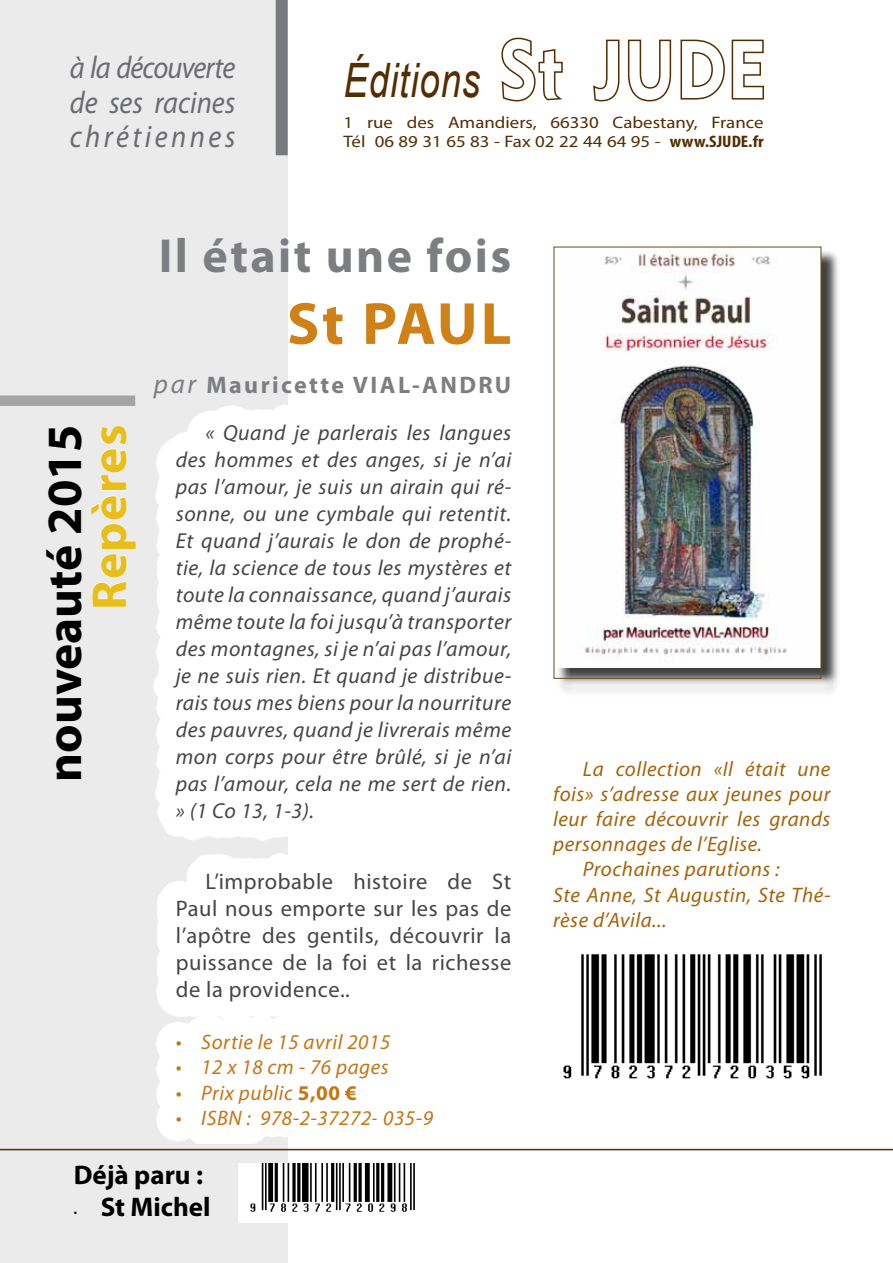
<style>
.page{position:relative;width:893px;height:1263px;background:#fff}
.page>*{position:absolute;margin:0;border:0;box-sizing:border-box;transform-origin:0 0}
.t1{font:700 60px "Myriad Pro";letter-spacing:.03em;color:#cf8016}
.t2{font:700 49.5px "Myriad Pro";color:#000}
.t3{font:700 49.5px "Myriad Pro";letter-spacing:.025em;color:#e9be1b}
.t4{font:700 48px "Myriad Pro";letter-spacing:.05em;color:#7c7e81}
.t5{font:italic 47.4px "Arial";letter-spacing:.025em;color:#552d00;scale:.77 1}
.t6{font:italic 31.35px/34.2px "Myriad Pro";color:#6b6c6f;text-align:justify;scale:.91 1}
.t7{font:700 27px "Myriad Pro";color:#000}
.t8{font:700 24px "Myriad Pro";letter-spacing:.1em;color:#7c7e81}
.t9{font:22.5px/27px "Myriad Pro";letter-spacing:.025em;color:#464547;text-align:justify}
.t10{font:italic 21.75px/27px "Myriad Pro";letter-spacing:.025em;color:#464547;text-align:justify}
.t11{font:italic 21px "Myriad Pro";letter-spacing:.025em;color:#a5630a}
.t12{font:italic 21px "Myriad Pro";letter-spacing:.025em;color:#c47615}
.t13{font:16.65px/18.8px "Myriad Pro";color:#552d00;scale:1.13 1}
.s1{font-weight:700;font-stretch:condensed}
.s2{font-weight:400;font-style:italic;font-size:27px}
.s3{font-weight:700;font-style:normal}
.s4{font-weight:400;font-size:12px}
</style>
<div class="page">
<div style="left:0;top:0;width:288px;height:205px;background:#ebebec"></div>
<svg style="left:501px;top:37px;width:62px;height:65px"></svg>
<svg style="left:593px;top:39px;width:27px;height:63px"></svg>
<svg style="left:627px;top:39px;width:45px;height:63px"></svg>
<svg style="left:680px;top:39px;width:84px;height:61px"></svg>
<div style="left:276px;top:0;width:12px;height:155px;background:#797a7d"></div>
<img style="left:563px;top:954px;width:259px;height:125px">
<div style="left:0;top:205px;width:288px;height:1058px;background:#ebebec"></div>
<svg style="left:144px;top:405px;width:394px;height:818px"></svg>
<svg style="left:91px;top:426px;width:45px;height:181px"></svg>
<div style="left:0;top:395px;width:135px;height:11px;background:#a4a4a5"></div>
<div style="left:556px;top:249px;width:284px;height:448px;background:#000;opacity:.75"></div>
<img style="left:556px;top:249px;width:263px;height:419px">
<img style="left:239px;top:1164px;width:190px;height:58px">
<hr style="left:0;top:1149px;width:893px;height:1px;background:#552d00">
<h3 class="t6" style="left:70px;top:50px;width:184px">à la découverte de ses racines chrétiennes</h3>
<h3 class="t5" style="left:344px;top:50px;width:179px">éditions</h3>
<p class="t13" style="left:344px;top:113px;width:373px">1 rue des Amandiers, 66330 Cabestany, France<br>Tél 06 89 31 65 83 - Fax 02 22 44 64 95 - <span class="s1">www.SJUDE.fr</span></p>
<h2 class="t2" style="left:32px;top:782px;width:358px;rotate:-90deg">nouveauté 2015</h2>
<h2 class="t3" style="left:77px;top:610px;width:186px;rotate:-90deg">Repères</h2>
<h3 class="t4" style="left:159px;top:224px;width:354px">Il était une fois</h3>
<h1 class="t1" style="left:287px;top:284px;width:226px">St PAUL</h1>
<p class="t8" style="left:154px;top:369px;width:359px"><span class="s2">par</span> Mauricette VIAL-ANDRU</p>
<p class="t10" style="left:176px;top:419px;width:337px;text-indent:30px">« Quand je parlerais les langues des hommes et des anges, si je n’ai pas l’amour, je suis un airain qui ré&shy;sonne, ou une cymbale qui retentit.<br>Et quand j’aurais le don de prophé&shy;tie, la science de tous les mystères et toute la connaissance, quand j’aurais même toute la foi jusqu’à transporter des montagnes, si je n’ai pas l’amour, je ne suis rien. Et quand je distribue&shy;rais tous mes biens pour la nourriture des pauvres, quand je livrerais même mon corps pour être brûlé, si je n’ai pas l’amour, cela ne me sert de rien. » (1 Co 13, 1-3).</p>
<p class="t9" style="left:176px;top:867px;width:337px;text-indent:30px">L’improbable histoire de St Paul nous emporte sur les pas de l’apôtre des gentils, découvrir la puissance de la foi et la richesse de la providence..</p>
<p class="t12" style="left:176px;top:1029px;width:216px">• Sortie le 15 avril 2015</p>
<p class="t12" style="left:176px;top:1054px;width:214px">• 12 x 18 cm - 76 pages</p>
<p class="t12" style="left:176px;top:1079px;width:183px">• Prix public <span class="s3">5,00 €</span></p>
<p class="t12" style="left:176px;top:1105px;width:259px">• ISBN : 978-2-37272- 035-9</p>
<p class="t7" style="left:74px;top:1157px;width:131px">Déjà paru :</p>
<p class="t7" style="left:74px;top:1190px;width:138px"><span class="s4">•</span> St Michel</p>
<p class="t11" style="left:583px;top:755px;width:249px">La collection «Il était une</p>
<p class="t11" style="left:553px;top:781px;width:279px">fois» s’adresse aux jeunes pour</p>
<p class="t11" style="left:553px;top:806px;width:279px">leur faire découvrir les grands</p>
<p class="t11" style="left:553px;top:831px;width:210px">personnages de l’Eglise.</p>
<p class="t11" style="left:583px;top:856px;width:198px">Prochaines parutions :</p>
<p class="t11" style="left:553px;top:881px;width:279px">Ste Anne, St Augustin, Ste Thé-</p>
<p class="t11" style="left:553px;top:907px;width:115px">rèse d’Avila...</p>
</div>
